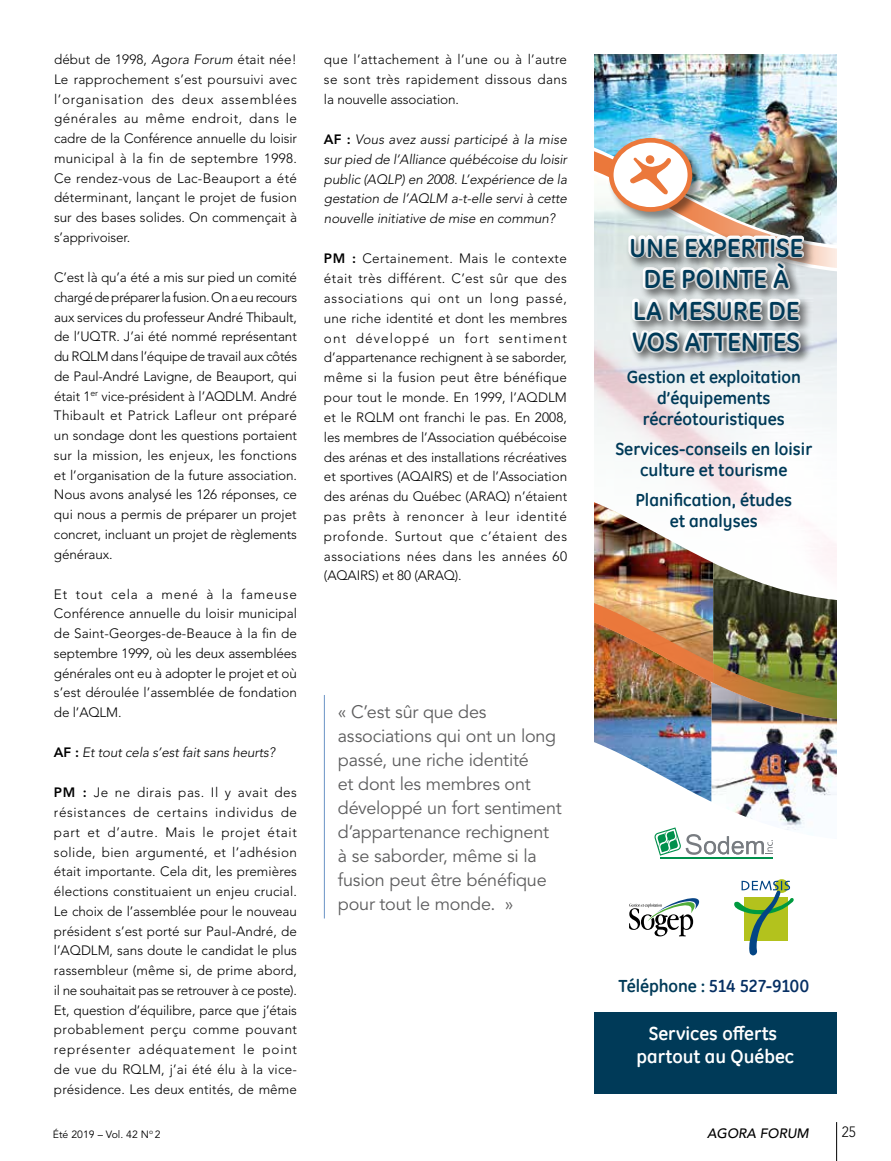
<style>
.page{position:relative;width:891px;height:1161px;background:#fff}
.page>*{position:absolute;margin:0;border:0;box-sizing:border-box;transform-origin:0 0}
.t1{font:700 26.25px/31.7px "GE Inspira";color:#003a58;text-align:center}
.t2{font:700 19.05px/22.8px "GE Inspira";color:#fff;text-align:center}
.t3{font:18px/24px "Avenir";letter-spacing:-.01em;color:#5e5e5f}
.t4{font:700 17.55px/21px "GE Inspira";color:#003a58;text-align:center}
.t5{font:700 17.55px "GE Inspira";letter-spacing:-.005em;color:#062f63}
.t6{font:300 14.85px "Avenir";color:#000;scale:.91 1}
.t7{font:300 13.5px/19.8px "Avenir";color:#000;text-align:justify}
.t8{font:italic 300 13.5px/19.8px "Avenir";letter-spacing:-.01em;color:#000;text-align:justify}
.t9{font:italic 500 13.5px "Avenir";color:#000}
.t10{font:10.5px "Avenir";color:#000}
.s1{font-style:italic}
.s2{font-weight:800;font-style:normal}
.s3{font-weight:800}
.s4{color:#003a58}
</style>
<div class="page">
<div style="left:594px;top:1012px;width:243px;height:82px;background:#003a58"></div>
<img style="left:594px;top:54px;width:243px;height:93px">
<div style="left:608px;top:137px;width:97px;height:87px;background:#000;opacity:.45"></div>
<svg style="left:611px;top:140px;width:79px;height:69px"></svg>
<div style="left:609px;top:138px;width:83px;height:74px;border:5px solid #eb783b;border-radius:50%"></div>
<svg style="left:775px;top:879px;width:14px;height:14px"></svg>
<svg style="left:734px;top:881px;width:60px;height:74px"></svg>
<hr style="left:661px;top:857px;width:112px;height:2px;background:#00904c">
<svg style="left:629px;top:898px;width:71px;height:38px"></svg>
<div style="left:627px;top:327px;width:186px;height:38px;background:#000;opacity:.45"></div>
<img style="left:594px;top:147px;width:243px;height:214px">
<div style="left:628px;top:235px;width:186px;height:129px;background:#000;opacity:.45"></div>
<img style="left:594px;top:498px;width:243px;height:358px">
<hr style="left:324px;top:695px;width:1px;height:224px;background:#6a93c6">
<hr style="left:836px;top:1122px;width:1px;height:39px;background:#000">
<p class="t7" style="left:54px;top:50px;width:245px">début de 1998, <span class="s1">Agora Forum</span> était née!<br>Le rapprochement s’est poursuivi avec l’organisation des deux assemblées générales au même endroit, dans le cadre de la Conférence annuelle du loisir municipal à la fin de septembre 1998.<br>Ce rendez-vous de Lac-Beauport a été déterminant, lançant le projet de fusion sur des bases solides. On commençait à s’apprivoiser.</p>
<p class="t7" style="left:54px;top:268px;width:245px">C’est là qu’a été a mis sur pied un comité chargé de préparer la fusion. On a eu recours aux services du professeur André Thibault, de l’UQTR. J’ai été nommé représentant du RQLM dans l’équipe de travail aux côtés de Paul-André Lavigne, de Beauport, qui était 1<sup>er</sup> vice-président à l’AQDLM. André Thibault et Patrick Lafleur ont préparé un sondage dont les questions portaient sur la mission, les enjeux, les fonctions et l’organisation de la future association.<br>Nous avons analysé les 126 réponses, ce qui nous a permis de préparer un projet concret, incluant un projet de règlements généraux.</p>
<p class="t7" style="left:54px;top:584px;width:245px">Et tout cela a mené à la fameuse Conférence annuelle du loisir municipal de Saint-Georges-de-Beauce à la fin de septembre 1999, où les deux assemblées générales ont eu à adopter le projet et où s’est déroulée l’assemblée de fondation de l’AQLM.</p>
<p class="t8" style="left:54px;top:743px;width:223px"><span class="s2">AF :</span> Et tout cela s’est fait sans heurts?</p>
<p class="t7" style="left:54px;top:783px;width:245px"><span class="s3">PM :</span> Je ne dirais pas. Il y avait des résistances de certains individus de part et d’autre. Mais le projet était solide, bien argumenté, et l’adhésion était importante. Cela dit, les premières élections constituaient un enjeu crucial.<br>Le choix de l’assemblée pour le nouveau président s’est porté sur Paul-André, de l’AQDLM, sans doute le candidat le plus rassembleur (même si, de prime abord, il ne souhaitait pas se retrouver à ce poste).<br>Et, question d’équilibre, parce que j’étais probablement perçu comme pouvant représenter adéquatement le point de vue du RQLM, j’ai été élu à la vice&shy;présidence. Les deux entités, de même</p>
<p class="t7" style="left:324px;top:50px;width:245px">que l’attachement à l’une ou à l’autre se sont très rapidement dissous dans la nouvelle association.</p>
<p class="t8" style="left:324px;top:130px;width:245px"><span class="s2">AF :</span> Vous avez aussi participé à la mise sur pied de l’Alliance québécoise du loisir public (AQLP) en 2008. L’expérience de la gestation de l’AQLM a-t-elle servi à cette nouvelle initiative de mise en commun?</p>
<p class="t7" style="left:324px;top:249px;width:245px"><span class="s3">PM :</span> Certainement. Mais le contexte était très différent. C’est sûr que des associations qui ont un long passé, une riche identité et dont les membres ont développé un fort sentiment d’appartenance rechignent à se saborder, même si la fusion peut être bénéfique pour tout le monde. En 1999, l’AQDLM et le RQLM ont franchi le pas. En 2008, les membres de l’Association québécoise des arénas et des installations récréatives et sportives (AQAIRS) et de l’Association des arénas du Québec (ARAQ) n’étaient pas prêts à renoncer à leur identité profonde. Surtout que c’étaient des associations nées dans les années 60 (AQAIRS) et 80 (ARAQ).</p>
<h3 class="t3" style="left:338px;top:700px;width:225px">« C’est sûr que des associations qui ont un long passé, une riche identité<br>et dont les membres ont développé un fort sentiment d’appartenance rechignent à se saborder, même si la fusion peut être bénéfique pour tout le monde. »</h3>
<h1 class="t1" style="left:629px;top:231px;width:176px">UNE EXPERTISE<br>DE POINTE À<br>LA MESURE DE<br>VOS ATTENTES</h1>
<p class="t4" style="left:627px;top:366px;width:176px">Gestion et exploitation d’équipements récréotouristiques</p>
<p class="t4" style="left:615px;top:438px;width:198px">Services-conseils en loisir culture et tourisme</p>
<p class="t4" style="left:635px;top:489px;width:158px">Planification, études et analyses</p>
<p class="t5" style="left:619px;top:975px;width:192px"><span class="s4">Téléphone :</span> 514 527-9100</p>
<h2 class="t2" style="left:637px;top:1021px;width:159px">Services offerts partout au Québec</h2>
<p class="t10" style="left:53px;top:1128px;width:109px">Été 2019 – Vol. 42 N<sup>o</sup> 2</p>
<p class="t9" style="left:707px;top:1125px;width:103px">AGORA FORUM</p>
<p class="t6" style="left:842px;top:1124px;width:17px">25</p>
</div>
